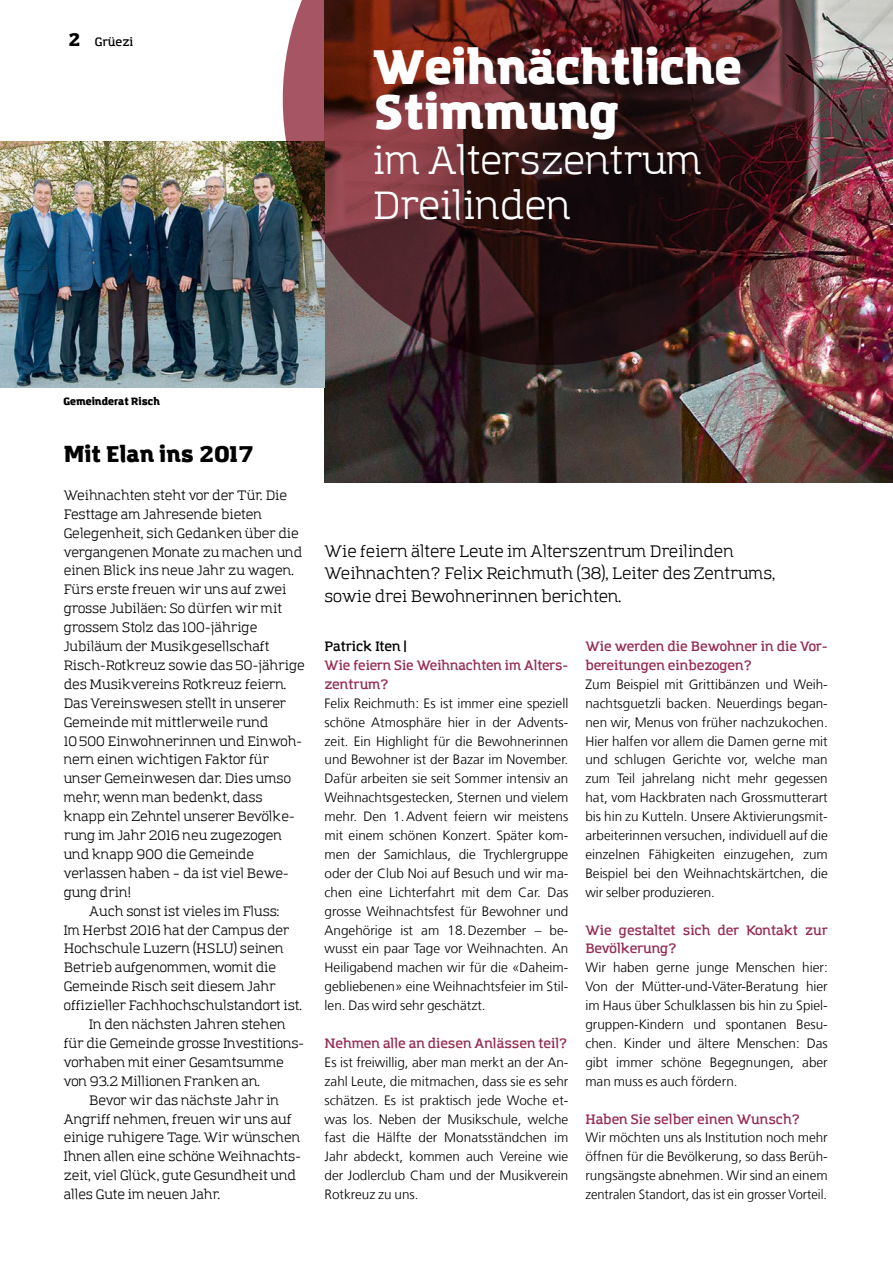
<style>
.page{position:relative;width:893px;height:1263px;background:#fff}
.page>*{position:absolute;margin:0;border:0;box-sizing:border-box;transform-origin:0 0}
.t1{font:900 48px/45px "Amazing Grotesk";color:#fff}
.t2{font:39px/45px "Amazing Grotesk";color:#fff}
.t3{font:900 22.5px "Amazing Grotesk";color:#000}
.t4{font:16.5px/22.5px "Amazing Grotesk";color:#000}
.t5{font:300 13.5px/18.9px "Frutiger LT Com";color:#000;text-align:justify}
.t6{font:13.5px "Amazing Grotesk";color:#000}
.t7{font:600 13.5px/18.9px "Amazing Grotesk";color:#952d4f}
.t8{font:600 13.5px "Amazing Grotesk";color:#000}
.t9{font:600 12px "Amazing Grotesk";color:#000}
.t10{font:900 10.5px "Amazing Grotesk";color:#000}
.s1{font-weight:900;font-size:18px}
</style>
<div class="page">
<img style="left:325px;top:0;width:568px;height:482px">
<img style="left:0;top:141px;width:325px;height:246px">
<img style="left:283px;top:0;width:531px;height:365px">
<p class="t9" style="left:68px;top:35px;width:67px"><span class="s1">2</span> Grüezi</p>
<h1 class="t1" style="left:373px;top:46px;width:370px">Weihnächtliche<br>Stimmung</h1>
<h2 class="t2" style="left:373px;top:139px;width:331px">im Alterszentrum<br>Dreilinden</h2>
<p class="t10" style="left:63px;top:395px;width:98px">Gemeinderat Risch</p>
<h3 class="t3" style="left:64px;top:440px;width:191px">Mit Elan ins 2017</h3>
<p class="t6" style="left:64px;top:487px;width:225px">Weihnachten steht vor der Tür. Die</p>
<p class="t6" style="left:64px;top:506px;width:200px">Festtage am Jahresende bieten</p>
<p class="t6" style="left:64px;top:525px;width:237px">Gelegenheit, sich Gedanken über die</p>
<p class="t6" style="left:64px;top:544px;width:240px">vergangenen Monate zu machen und</p>
<p class="t6" style="left:64px;top:563px;width:232px">einen Blick ins neue Jahr zu wagen.</p>
<p class="t6" style="left:64px;top:581px;width:224px">Fürs erste freuen wir uns auf zwei</p>
<p class="t6" style="left:64px;top:600px;width:220px">grosse Jubiläen: So dürfen wir mit</p>
<p class="t6" style="left:64px;top:619px;width:195px">grossem Stolz das 100-jährige</p>
<p class="t6" style="left:64px;top:638px;width:207px">Jubiläum der Musikgesellschaft</p>
<p class="t6" style="left:64px;top:657px;width:243px">Risch-Rotkreuz sowie das 50-jährige</p>
<p class="t6" style="left:64px;top:676px;width:224px">des Musikvereins Rotkreuz feiern.</p>
<p class="t6" style="left:64px;top:695px;width:224px">Das Vereinswesen stellt in unserer</p>
<p class="t6" style="left:64px;top:714px;width:206px">Gemeinde mit mittlerweile rund</p>
<p class="t6" style="left:64px;top:733px;width:240px">10500 Einwohnerinnen und Einwoh-</p>
<p class="t6" style="left:64px;top:752px;width:207px">nern einen wichtigen Faktor für</p>
<p class="t6" style="left:64px;top:770px;width:229px">unser Gemeinwesen dar. Dies umso</p>
<p class="t6" style="left:64px;top:789px;width:200px">mehr, wenn man bedenkt, dass</p>
<p class="t6" style="left:64px;top:808px;width:232px">knapp ein Zehntel unserer Bevölke-</p>
<p class="t6" style="left:64px;top:827px;width:220px">rung im Jahr 2016 neu zugezogen</p>
<p class="t6" style="left:64px;top:846px;width:192px">und knapp 900 die Gemeinde</p>
<p class="t6" style="left:64px;top:865px;width:227px">verlassen haben – da ist viel Bewe-</p>
<p class="t6" style="left:64px;top:884px;width:69px">gung drin!</p>
<p class="t6" style="left:89px;top:903px;width:192px">Auch sonst ist vieles im Fluss:</p>
<p class="t6" style="left:64px;top:922px;width:227px">Im Herbst 2016 hat der Campus der</p>
<p class="t6" style="left:64px;top:941px;width:221px">Hochschule Luzern (HSLU) seinen</p>
<p class="t6" style="left:64px;top:959px;width:214px">Betrieb aufgenommen, womit die</p>
<p class="t6" style="left:64px;top:978px;width:214px">Gemeinde Risch seit diesem Jahr</p>
<p class="t6" style="left:64px;top:997px;width:240px">offizieller Fachhochschulstandort ist.</p>
<p class="t6" style="left:89px;top:1016px;width:198px">In den nächsten Jahren stehen</p>
<p class="t6" style="left:64px;top:1035px;width:242px">für die Gemeinde grosse Investitions-</p>
<p class="t6" style="left:64px;top:1054px;width:222px">vorhaben mit einer Gesamtsumme</p>
<p class="t6" style="left:64px;top:1073px;width:198px">von 93.2 Millionen Franken an.</p>
<p class="t6" style="left:89px;top:1092px;width:191px">Bevor wir das nächste Jahr in</p>
<p class="t6" style="left:64px;top:1111px;width:229px">Angriff nehmen, freuen wir uns auf</p>
<p class="t6" style="left:64px;top:1130px;width:238px">einige ruhigere Tage. Wir wünschen</p>
<p class="t6" style="left:64px;top:1148px;width:239px">Ihnen allen eine schöne Weihnachts-</p>
<p class="t6" style="left:64px;top:1167px;width:234px">zeit, viel Glück, gute Gesundheit und</p>
<p class="t6" style="left:64px;top:1186px;width:158px">alles Gute im neuen Jahr.</p>
<p class="t4" style="left:325px;top:540px;width:452px">Wie feiern ältere Leute im Alterszentrum Dreilinden<br>Weihnachten? Felix Reichmuth (38), Leiter des Zentrums, sowie drei Bewohnerinnen berichten.</p>
<p class="t8" style="left:325px;top:638px;width:84px">Patrick Iten |</p>
<p class="t7" style="left:325px;top:656px;width:245px">Wie feiern Sie Weihnachten im Alters&shy;zentrum?</p>
<p class="t5" style="left:325px;top:694px;width:245px">Felix Reichmuth: Es ist immer eine speziell schöne Atmosphäre hier in der Advents&shy;zeit. Ein Highlight für die Bewohnerinnen und Bewohner ist der Bazar im November.<br>Dafür arbeiten sie seit Sommer intensiv an Weihnachtsgestecken, Sternen und vielem mehr. Den 1.Advent feiern wir meistens mit einem schönen Konzert. Später kom&shy;men der Samichlaus, die Trychlergruppe oder der Club Noi auf Besuch und wir ma&shy;chen eine Lichterfahrt mit dem Car. Das grosse Weihnachtsfest für Bewohner und Angehörige ist am 18.Dezember – be&shy;wusst ein paar Tage vor Weihnachten. An Heiligabend machen wir für die «Daheim&shy;gebliebenen» eine Weihnachtsfeier im Stil&shy;len. Das wird sehr geschätzt.</p>
<p class="t7" style="left:325px;top:1034px;width:244px">Nehmen alle an diesen Anlässen teil?</p>
<p class="t5" style="left:325px;top:1053px;width:245px">Es ist freiwillig, aber man merkt an der An&shy;zahl Leute, die mitmachen, dass sie es sehr schätzen. Es ist praktisch jede Woche et&shy;was los. Neben der Musikschule, welche fast die Hälfte der Monatsständchen im Jahr abdeckt, kommen auch Vereine wie der Jodlerclub Cham und der Musikverein Rotkreuz zu uns.</p>
<p class="t7" style="left:585px;top:637px;width:244px">Wie werden die Bewohner in die Vor&shy;bereitungen einbezogen?</p>
<p class="t5" style="left:585px;top:675px;width:244px">Zum Beispiel mit Grittibänzen und Weih&shy;nachtsguetzli backen. Neuerdings began&shy;nen wir, Menus von früher nachzukochen.<br>Hier halfen vor allem die Damen gerne mit und schlugen Gerichte vor, welche man zum Teil jahrelang nicht mehr gegessen hat, vom Hackbraten nach Grossmutterart bis hin zu Kutteln. Unsere Aktivierungsmit&shy;arbeiterinnen versuchen, individuell auf die einzelnen Fähigkeiten einzugehen, zum Beispiel bei den Weihnachtskärtchen, die wir selber produzieren.</p>
<p class="t7" style="left:585px;top:921px;width:244px">Wie gestaltet sich der Kontakt zur<br>Bevölkerung?</p>
<p class="t5" style="left:585px;top:958px;width:244px">Wir haben gerne junge Menschen hier:<br>Von der Mütter-und-Väter-Beratung hier im Haus über Schulklassen bis hin zu Spiel&shy;gruppen-Kindern und spontanen Besu&shy;chen. Kinder und ältere Menschen: Das gibt immer schöne Begegnungen, aber man muss es auch fördern.</p>
<p class="t7" style="left:585px;top:1110px;width:216px">Haben Sie selber einen Wunsch?</p>
<p class="t5" style="left:585px;top:1128px;width:244px">Wir möchten uns als Institution noch mehr öffnen für die Bevölkerung, so dass Berüh&shy;rungsängste abnehmen. Wir sind an einem zentralen Standort, das ist ein grosser Vorteil.</p>
</div>
